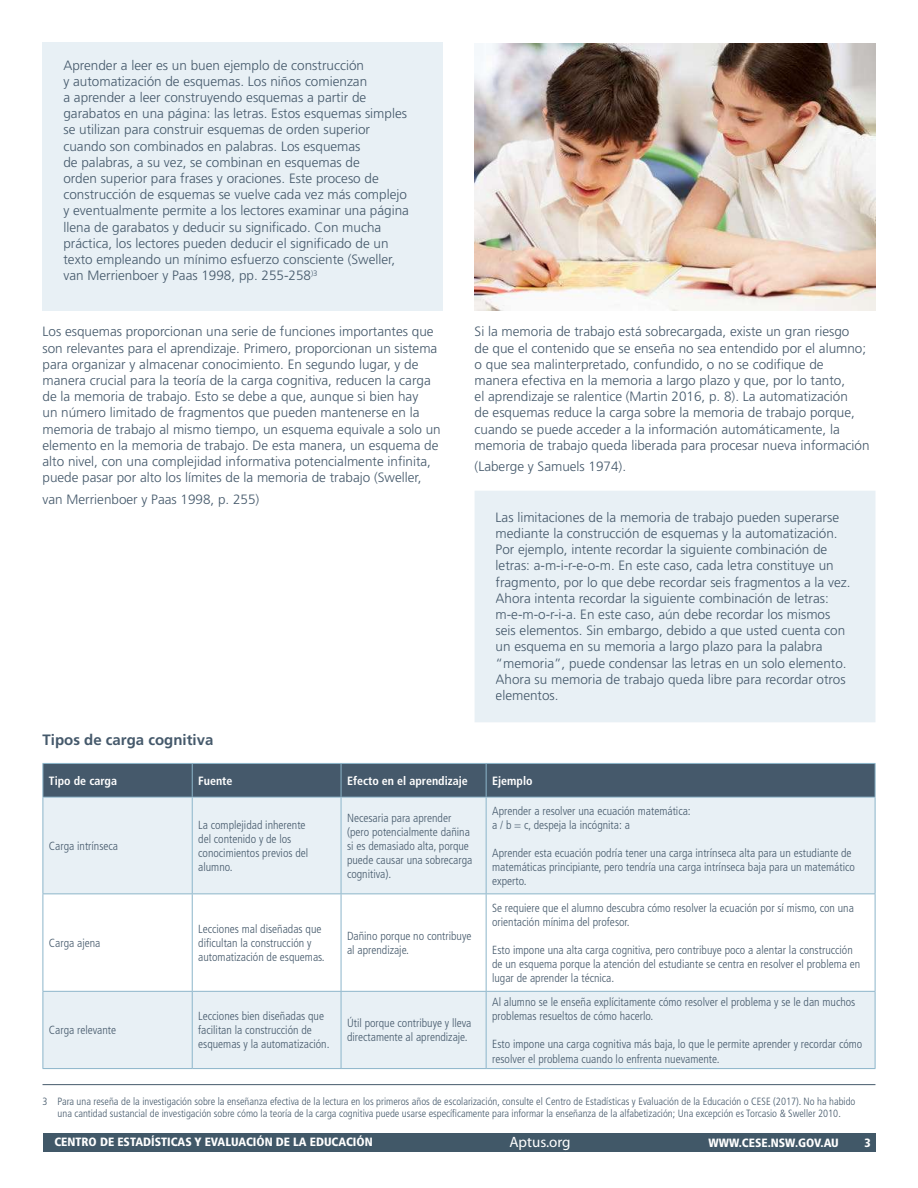
<style>
.page{position:relative;width:918px;height:1188px;background:#fff}
.page>*{position:absolute;margin:0;border:0;box-sizing:border-box;transform-origin:0 0}
.t1{font:700 15px "Frutiger LT Pro";color:#45596b}
.t2{font:15px "Myriad Pro";color:#fff}
.t3{font:300 13.5px/16.2px "Frutiger LT Pro";color:#45596b}
.t4{font:900 condensed 12px "Frutiger LT Pro";color:#fff}
.t5{font:700 condensed 12px "Frutiger LT Pro";color:#fff}
.t6{font:300 condensed 11.7px/14.1px "Frutiger LT Pro";color:#45596b}
.t7{font:300 condensed 10.5px/12.6px "Frutiger LT Pro";color:#45596b}
</style>
<div class="page">
<div style="left:43px;top:1133px;width:832px;height:19px;background:#415868"></div>
<div style="left:43px;top:43px;width:400px;height:268px;background:#e8f0f5"></div>
<img style="left:475px;top:43px;width:400px;height:268px">
<div style="left:485px;top:501px;width:380px;height:211px;background:#e8f0f5"></div>
<div style="left:475px;top:491px;width:400px;height:231px;border:21px solid #e8f0f5"></div>
<div style="left:44px;top:764px;width:831px;height:33px;background:#45596b"></div>
<svg style="left:44px;top:798px;width:831px;height:270px;fill:#e8f0f5"></svg>
<hr style="left:486px;top:763px;width:389px;height:1px;background:#8cb5ca">
<hr style="left:875px;top:764px;width:1px;height:33px;background:#8cb5ca">
<hr style="left:43px;top:797px;width:149px;height:1px;background:#8cb5ca">
<hr style="left:192px;top:797px;width:149px;height:1px;background:#8cb5ca">
<hr style="left:341px;top:797px;width:145px;height:1px;background:#8cb5ca">
<hr style="left:486px;top:797px;width:389px;height:1px;background:#8cb5ca">
<hr style="left:875px;top:798px;width:1px;height:95px;background:#8cb5ca">
<hr style="left:875px;top:992px;width:1px;height:76px;background:#8cb5ca">
<hr style="left:486px;top:1068px;width:389px;height:1px;background:#8cb5ca">
<hr style="left:43px;top:763px;width:149px;height:1px;background:#8cb5ca">
<hr style="left:43px;top:764px;width:1px;height:33px;background:#8cb5ca">
<hr style="left:43px;top:798px;width:1px;height:95px;background:#8cb5ca">
<hr style="left:43px;top:992px;width:1px;height:76px;background:#8cb5ca">
<hr style="left:43px;top:1068px;width:149px;height:1px;background:#8cb5ca">
<hr style="left:192px;top:763px;width:149px;height:1px;background:#8cb5ca">
<hr style="left:192px;top:764px;width:1px;height:33px;background:#8cb5ca">
<hr style="left:192px;top:798px;width:1px;height:95px;background:#8cb5ca">
<hr style="left:192px;top:894px;width:1px;height:97px;background:#8cb5ca">
<hr style="left:192px;top:992px;width:1px;height:76px;background:#8cb5ca">
<hr style="left:192px;top:1068px;width:149px;height:1px;background:#8cb5ca">
<hr style="left:341px;top:763px;width:145px;height:1px;background:#8cb5ca">
<hr style="left:341px;top:764px;width:1px;height:33px;background:#8cb5ca">
<hr style="left:486px;top:764px;width:1px;height:33px;background:#8cb5ca">
<hr style="left:341px;top:798px;width:1px;height:95px;background:#8cb5ca">
<hr style="left:486px;top:798px;width:1px;height:95px;background:#8cb5ca">
<hr style="left:341px;top:894px;width:1px;height:97px;background:#8cb5ca">
<hr style="left:486px;top:894px;width:1px;height:97px;background:#8cb5ca">
<hr style="left:341px;top:992px;width:1px;height:76px;background:#8cb5ca">
<hr style="left:486px;top:992px;width:1px;height:76px;background:#8cb5ca">
<hr style="left:341px;top:1068px;width:145px;height:1px;background:#8cb5ca">
<hr style="left:43px;top:893px;width:149px;height:1px;background:#8cb5ca">
<hr style="left:43px;top:894px;width:1px;height:97px;background:#8cb5ca">
<hr style="left:192px;top:893px;width:149px;height:1px;background:#8cb5ca">
<hr style="left:341px;top:893px;width:145px;height:1px;background:#8cb5ca">
<hr style="left:486px;top:893px;width:389px;height:1px;background:#8cb5ca">
<hr style="left:875px;top:894px;width:1px;height:97px;background:#8cb5ca">
<hr style="left:43px;top:991px;width:149px;height:1px;background:#8cb5ca">
<hr style="left:192px;top:991px;width:149px;height:1px;background:#8cb5ca">
<hr style="left:341px;top:991px;width:145px;height:1px;background:#8cb5ca">
<hr style="left:486px;top:991px;width:389px;height:1px;background:#8cb5ca">
<hr style="left:43px;top:1084px;width:832px;height:1px;background:#45596b">
<p class="t3" style="left:63px;top:57px;width:347px">Aprender a leer es un buen ejemplo de construcción<br>y automatización de esquemas. Los niños comienzan<br>a aprender a leer construyendo esquemas a partir de garabatos en una página: las letras. Estos esquemas simples se utilizan para construir esquemas de orden superior cuando son combinados en palabras. Los esquemas<br>de palabras, a su vez, se combinan en esquemas de<br>orden superior para frases y oraciones. Este proceso de construcción de esquemas se vuelve cada vez más complejo y eventualmente permite a los lectores examinar una página llena de garabatos y deducir su significado. Con mucha práctica, los lectores pueden deducir el significado de un texto empleando un mínimo esfuerzo consciente (Sweller, van Merrienboer y Paas 1998, pp. 255-258<sup>)3</sup></p>
<p class="t3" style="left:43px;top:324px;width:400px">Los esquemas proporcionan una serie de funciones importantes que son relevantes para el aprendizaje. Primero, proporcionan un sistema para organizar y almacenar conocimiento. En segundo lugar, y de manera crucial para la teoría de la carga cognitiva, reducen la carga de la memoria de trabajo. Esto se debe a que, aunque si bien hay<br>un número limitado de fragmentos que pueden mantenerse en la memoria de trabajo al mismo tiempo, un esquema equivale a solo un elemento en la memoria de trabajo. De esta manera, un esquema de alto nivel, con una complejidad informativa potencialmente infinita, puede pasar por alto los límites de la memoria de trabajo (Sweller,</p>
<p class="t3" style="left:43px;top:491px;width:218px">van Merrienboer y Paas 1998, p. 255)</p>
<p class="t3" style="left:475px;top:324px;width:397px">Si la memoria de trabajo está sobrecargada, existe un gran riesgo<br>de que el contenido que se enseña no sea entendido por el alumno; o que sea malinterpretado, confundido, o no se codifique de manera efectiva en la memoria a largo plazo y que, por lo tanto,<br>el aprendizaje se ralentice (Martin 2016, p. 8). La automatización<br>de esquemas reduce la carga sobre la memoria de trabajo porque, cuando se puede acceder a la información automáticamente, la memoria de trabajo queda liberada para procesar nueva información</p>
<p class="t3" style="left:475px;top:459px;width:153px">(Laberge y Samuels 1974).</p>
<p class="t3" style="left:496px;top:509px;width:357px">Las limitaciones de la memoria de trabajo pueden superarse mediante la construcción de esquemas y la automatización.<br>Por ejemplo, intente recordar la siguiente combinación de letras: a-m-i-r-e-o-m. En este caso, cada letra constituye un fragmento, por lo que debe recordar seis fragmentos a la vez.<br>Ahora intenta recordar la siguiente combinación de letras: m-e-m-o-r-i-a. En este caso, aún debe recordar los mismos seis elementos. Sin embargo, debido a que usted cuenta con un esquema en su memoria a largo plazo para la palabra “memoria”, puede condensar las letras en un solo elemento.<br>Ahora su memoria de trabajo queda libre para recordar otros elementos.</p>
<p class="t1" style="left:43px;top:730px;width:172px">Tipos de carga cognitiva</p>
<p class="t5" style="left:49px;top:774px;width:70px">Tipo de carga</p>
<p class="t5" style="left:198px;top:774px;width:36px">Fuente</p>
<p class="t5" style="left:347px;top:774px;width:122px">Efecto en el aprendizaje</p>
<p class="t5" style="left:492px;top:774px;width:42px">Ejemplo</p>
<p class="t6" style="left:49px;top:839px;width:71px">Carga intrínseca</p>
<p class="t6" style="left:49px;top:936px;width:53px">Carga ajena</p>
<p class="t6" style="left:198px;top:818px;width:112px">La complejidad inherente del contenido y de los conocimientos previos del alumno.</p>
<p class="t6" style="left:347px;top:811px;width:127px">Necesaria para aprender (pero potencialmente dañina si es demasiado alta, porque puede causar una sobrecarga cognitiva).</p>
<p class="t6" style="left:492px;top:804px;width:200px">Aprender a resolver una ecuación matemática: a / b = c, despeja la incógnita: a</p>
<p class="t6" style="left:492px;top:846px;width:364px">Aprender esta ecuación podría tener una carga intrínseca alta para un estudiante de matemáticas principiante, pero tendría una carga intrínseca baja para un matemático experto.</p>
<p class="t6" style="left:198px;top:922px;width:128px">Lecciones mal diseñadas que dificultan la construcción y automatización de esquemas.</p>
<p class="t6" style="left:347px;top:929px;width:126px">Dañino porque no contribuye al aprendizaje.</p>
<p class="t6" style="left:492px;top:901px;width:363px">Se requiere que el alumno descubra cómo resolver la ecuación por sí mismo, con una orientación mínima del profesor.</p>
<p class="t6" style="left:492px;top:943px;width:370px">Esto impone una alta carga cognitiva, pero contribuye poco a alentar la construcción de un esquema porque la atención del estudiante se centra en resolver el problema en lugar de aprender la técnica.</p>
<p class="t6" style="left:492px;top:995px;width:365px">Al alumno se le enseña explícitamente cómo resolver el problema y se le dan muchos problemas resueltos de cómo hacerlo.</p>
<p class="t6" style="left:492px;top:1038px;width:372px">Esto impone una carga cognitiva más baja, lo que le permite aprender y recordar cómo resolver el problema cuando lo enfrenta nuevamente.</p>
<p class="t7" style="left:58px;top:1095px;width:799px">Para una reseña de la investigación sobre la enseñanza efectiva de la lectura en los primeros años de escolarización, consulte el Centro de Estadísticas y Evaluación de la Educación o CESE (2017). No ha habido una cantidad sustancial de investigación sobre cómo la teoría de la carga cognitiva puede usarse específicamente para informar la enseñanza de la alfabetización; Una excepción es Torcasio &amp; Sweller 2010.</p>
<p class="t6" style="left:198px;top:1009px;width:133px">Lecciones bien diseñadas que facilitan la construcción de esquemas y la automatización.</p>
<p class="t6" style="left:347px;top:1016px;width:126px">Útil porque contribuye y lleva directamente al aprendizaje.</p>
<p class="t6" style="left:49px;top:1023px;width:69px">Carga relevante</p>
<p class="t7" style="left:43px;top:1095px;width:7px">3</p>
<p class="t4" style="left:54px;top:1135px;width:320px">CENTRO DE ESTADÍSTICAS Y EVALUACIÓN DE LA EDUCACIÓN</p>
<p class="t2" style="left:510px;top:1132px;width:63px">Aptus.org</p>
<p class="t4" style="left:709px;top:1135px;width:132px">WWW.CESE.NSW.GOV.AU</p>
<p class="t4" style="left:864px;top:1135px;width:8px">3</p>
</div>
